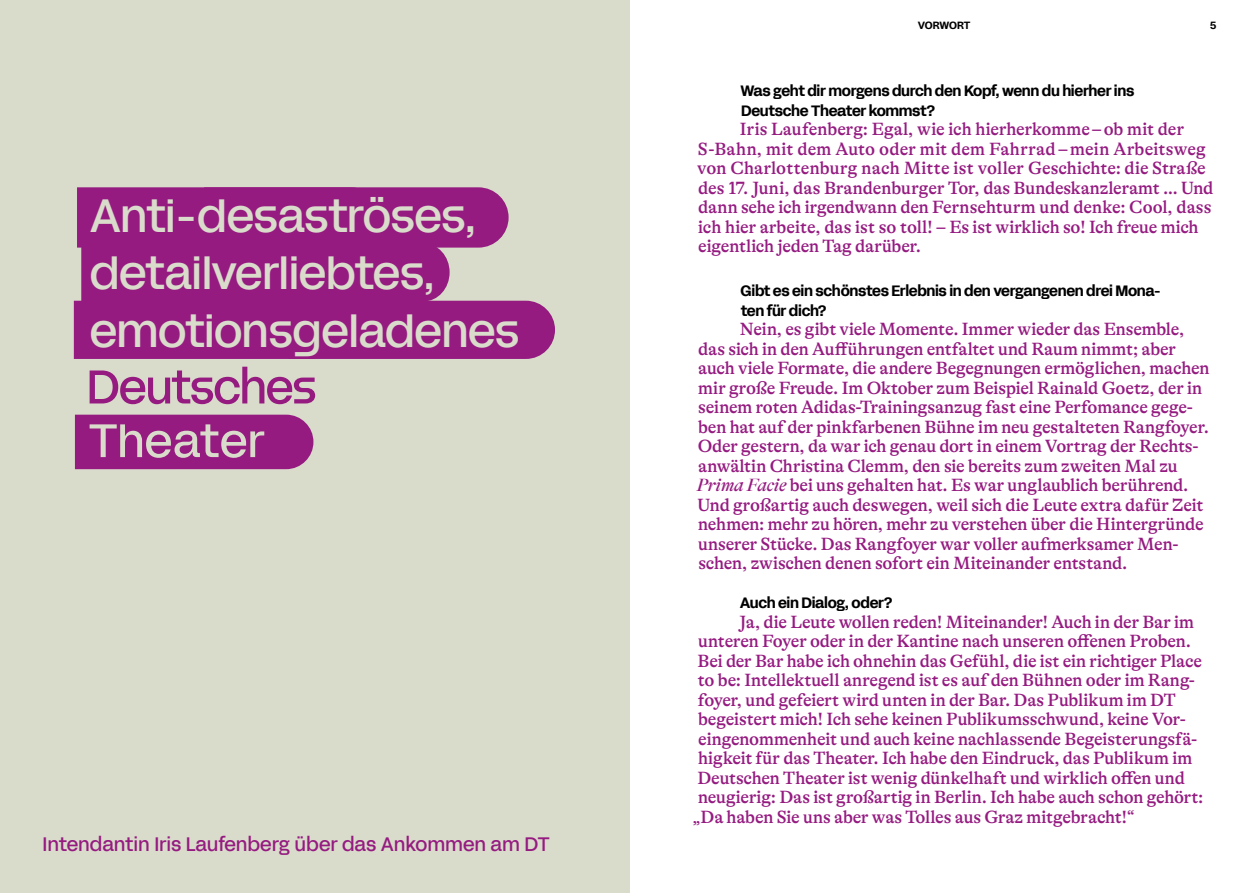
<style>
.page{position:relative;width:1259px;height:893px;background:#fff}
.page>*{position:absolute;margin:0;border:0;box-sizing:border-box;transform-origin:0 0}
.t1{font:46.65px/57.8px "FFF Acid Grotesk";letter-spacing:-.02em;color:#dadccb}
.t2{font:19.5px "FFF Acid Grotesk";letter-spacing:-.005em;color:#951b81}
.t3{font:500 18px/19.5px "GT Alpina";letter-spacing:-.01em;color:#951b81}
.t4{font:700 15px/19.5px "FFF Acid Grotesk";letter-spacing:-.02em;color:#000}
.t5{font:700 10.5px "FFF Acid Grotesk";letter-spacing:-.01em;color:#000}
.s1{font-family:"GT Alpina Fine";font-style:italic}
</style>
<div class="page">
<div style="left:0;top:0;width:629px;height:893px;background:#dadccb"></div>
<svg style="left:90px;top:367px;width:225px;height:37px"></svg>
<svg style="left:75px;top:415px;width:238px;height:54px;background:#a13d8e"></svg>
<svg style="left:74px;top:187px;width:481px;height:172px;background:#9d328a"></svg>
<h1 class="t1" style="left:90px;top:185px;width:431px">Anti-desaströses, detailverliebtes, emotionsgeladenes</h1>
<p class="t2" style="left:43px;top:831px;width:509px">Intendantin Iris Laufenberg über das Ankommen am DT</p>
<p class="t5" style="left:918px;top:18px;width:54px">VORWORT</p>
<p class="t5" style="left:1210px;top:18px;width:8px">5</p>
<p class="t4" style="left:740px;top:81px;width:395px">Was geht dir morgens durch den Kopf, wenn du hierher ins<br>Deutsche Theater kommst?</p>
<p class="t3" style="left:697px;top:120px;width:518px;text-indent:43px">Iris Laufenberg: Egal, wie ich hierherkomme – ob mit der S-Bahn, mit dem Auto oder mit dem Fahrrad – mein Arbeitsweg von Charlottenburg nach Mitte ist voller Geschichte: die Straße des 17. Juni, das Brandenburger Tor, das Bundeskanzleramt … Und dann sehe ich irgendwann den Fernsehturm und denke: Cool, dass ich hier arbeite, das ist so toll! – Es ist wirklich so! Ich freue mich eigentlich jeden Tag darüber.</p>
<p class="t4" style="left:740px;top:281px;width:422px">Gibt es ein schönstes Erlebnis in den vergangenen drei Mona&shy;ten für dich?</p>
<p class="t3" style="left:697px;top:320px;width:514px;text-indent:43px">Nein, es gibt viele Momente. Immer wieder das Ensemble, das sich in den Aufführungen entfaltet und Raum nimmt; aber auch viele Formate, die andere Begegnungen ermöglichen, machen mir große Freude. Im Oktober zum Beispiel Rainald Goetz, der in seinem roten Adidas-Trainingsanzug fast eine Perfomance gege&shy;ben hat auf der pinkfarbenen Bühne im neu gestalteten Rangfoyer.<br>Oder gestern, da war ich genau dort in einem Vortrag der Rechts&shy;anwältin Christina Clemm, den sie bereits zum zweiten Mal zu <span class="s1">Prima Facie</span> bei uns gehalten hat. Es war unglaublich berührend.<br>Und großartig auch deswegen, weil sich die Leute extra dafür Zeit nehmen: mehr zu hören, mehr zu verstehen über die Hintergründe unserer Stücke. Das Rangfoyer war voller aufmerksamer Men&shy;schen, zwischen denen sofort ein Miteinander entstand.</p>
<p class="t4" style="left:739px;top:593px;width:154px">Auch ein Dialog, oder?</p>
<p class="t3" style="left:693px;top:612px;width:512px;text-indent:46px">Ja, die Leute wollen reden! Miteinander! Auch in der Bar im unteren Foyer oder in der Kantine nach unseren offenen Proben.<br>Bei der Bar habe ich ohnehin das Gefühl, die ist ein richtiger Place to be: Intellektuell anregend ist es auf den Bühnen oder im Rang&shy;foyer, und gefeiert wird unten in der Bar. Das Publikum im DT begeistert mich! Ich sehe keinen Publikumsschwund, keine Vor&shy;eingenommenheit und auch keine nachlassende Begeisterungsfä&shy;higkeit für das Theater. Ich habe den Eindruck, das Publikum im Deutschen Theater ist wenig dünkelhaft und wirklich offen und neugierig: Das ist großartig in Berlin. Ich habe auch schon gehört: „Da haben Sie uns aber was Tolles aus Graz mitgebracht!“</p>
</div>
